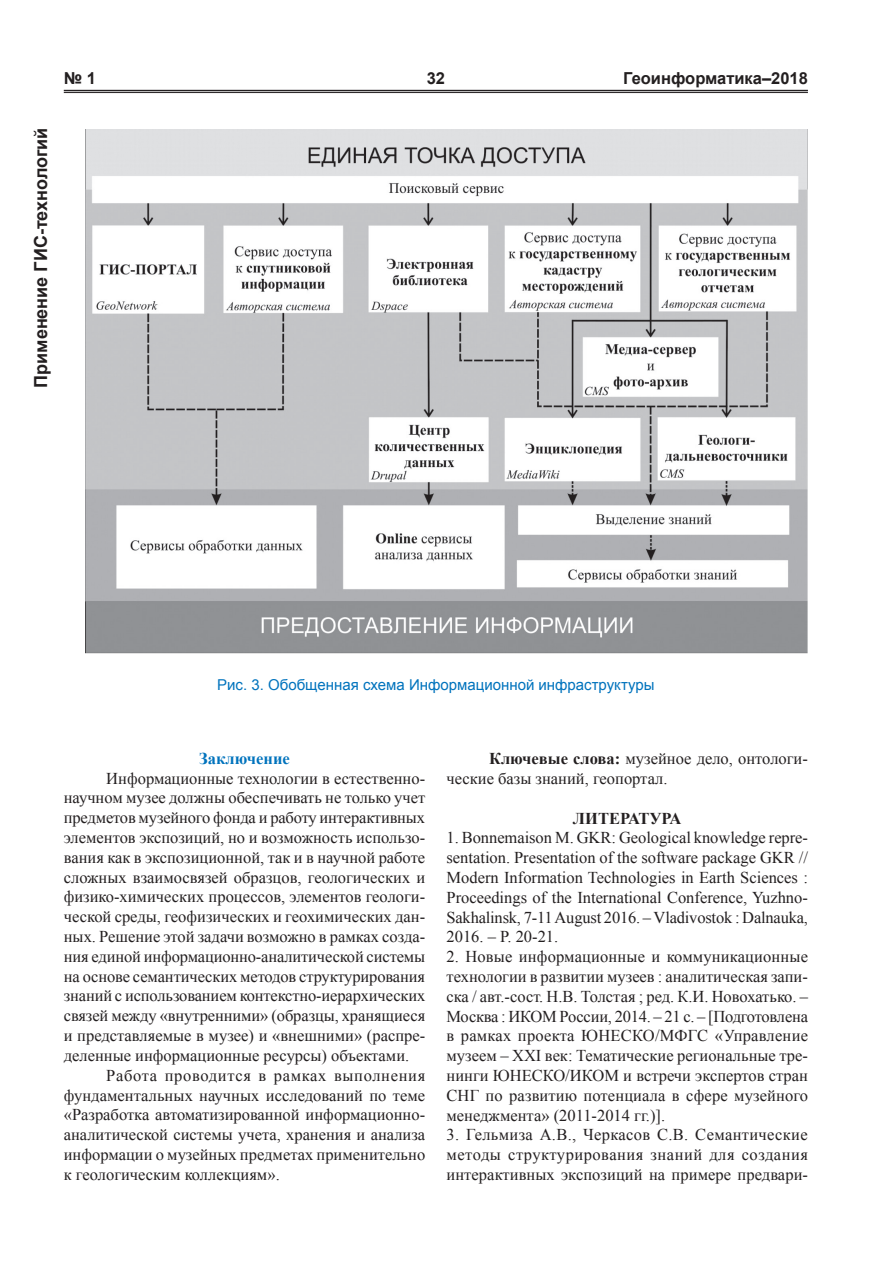
<style>
.page{position:relative;width:893px;height:1263px;background:#fff}
.page>*{position:absolute;margin:0;border:0;box-sizing:border-box;transform-origin:0 0}
.t1{font:700 18px "Arial";color:#231f20}
.t2{font:16.5px/19.8px "Times New Roman";color:#231f20;text-align:justify}
.t3{font:16.5px "Times New Roman";letter-spacing:.04em;color:#231f20}
.t4{font:700 16.5px "Arial";color:#231f20}
.t5{font:700 16.5px "Times New Roman";color:#0073bd}
.t6{font:700 16.5px "Times New Roman";color:#231f20}
.t7{font:15px "Arial";color:#0073bd}
.s1{font-weight:700}
</style>
<div class="page">
<hr style="left:64px;top:90px;width:744px;height:1px;background:#231f20">
<hr style="left:64px;top:92px;width:744px;height:1px;background:#231f20">
<img style="left:85px;top:130px;width:723px;height:524px">
<p class="t4" style="left:64px;top:68px;width:34px">№ 1</p>
<p class="t4" style="left:427px;top:68px;width:20px">32</p>
<p class="t4" style="left:623px;top:68px;width:186px">Геоинформатика–2018</p>
<p class="t1" style="left:29px;top:388px;width:262px;rotate:-90deg">Применение ГИС-технологий</p>
<p class="t7" style="left:217px;top:675px;width:439px">Рис. 3. Обобщенная схема Информационной инфраструктуры</p>
<p class="t5" style="left:199px;top:747px;width:92px">Заключение</p>
<p class="t2" style="left:106px;top:768px;width:320px">Информационные технологии в естественно-</p>
<p class="t2" style="left:64px;top:788px;width:363px">научном музее должны обеспечивать не только учет</p>
<p class="t2" style="left:64px;top:807px;width:363px">предметов музейного фонда и работу интерактивных</p>
<p class="t2" style="left:64px;top:827px;width:363px">элементов экспозиций, но и возможность использо-</p>
<p class="t2" style="left:64px;top:847px;width:363px">вания как в экспозиционной, так и в научной работе</p>
<p class="t2" style="left:64px;top:867px;width:363px">сложных взаимосвязей образцов, геологических и</p>
<p class="t2" style="left:64px;top:887px;width:363px">физико-химических процессов, элементов геологи-</p>
<p class="t2" style="left:64px;top:906px;width:363px">ческой среды, геофизических и геохимических дан-</p>
<p class="t2" style="left:64px;top:926px;width:363px">ных. Решение этой задачи возможно в рамках созда-</p>
<p class="t2" style="left:64px;top:946px;width:363px">ния единой информационно-аналитической системы</p>
<p class="t2" style="left:64px;top:966px;width:363px">на основе семантических методов структурирования</p>
<p class="t2" style="left:64px;top:986px;width:363px">знаний с использованием контекстно-иерархических</p>
<p class="t2" style="left:64px;top:1005px;width:363px">связей между «внутренними» (образцы, хранящиеся</p>
<p class="t2" style="left:64px;top:1025px;width:363px">и представляемые в музее) и «внешними» (распре-</p>
<p class="t2" style="left:64px;top:1045px;width:347px">деленные информационные ресурсы) объектами.</p>
<p class="t3" style="left:106px;top:1064px;width:321px">Работа проводится в рамках выполнения</p>
<p class="t2" style="left:64px;top:1085px;width:363px">фундаментальных научных исследований по теме</p>
<p class="t2" style="left:64px;top:1104px;width:363px">«Разработка автоматизированной информационно-</p>
<p class="t2" style="left:64px;top:1124px;width:363px">аналитической системы учета, хранения и анализа</p>
<p class="t2" style="left:64px;top:1144px;width:363px">информации о музейных предметах применительно</p>
<p class="t2" style="left:64px;top:1164px;width:218px">к геологическим коллекциям».</p>
<p class="t2" style="left:446px;top:748px;width:363px;text-indent:43px"><span class="s1">Ключевые слова:</span> музейное дело, онтологи&shy;ческие базы знаний, геопортал.</p>
<p class="t6" style="left:573px;top:806px;width:110px">ЛИТЕРАТУРА</p>
<p class="t2" style="left:446px;top:828px;width:363px">1. Bonnemaison M. GKR: Geological knowledge repre&shy;sentation. Presentation of the software package GKR // Modern Information Technologies in Earth Sciences :<br>Proceedings of the International Conference, Yuzhno-Sakhalinsk, 7-11 August 2016. – Vladivostok : Dalnauka, 2016. – P. 20-21.</p>
<p class="t2" style="left:446px;top:946px;width:363px">2. Новые информационные и коммуникационные технологии в развитии музеев : аналитическая запи&shy;ска / авт.-сост. Н.В. Толстая ; ред. К.И. Новохатько. – Москва : ИКОМ России, 2014. – 21 с. – [Подготовлена в рамках проекта ЮНЕСКО/МФГС «Управление музеем – XXI век: Тематические региональные тре&shy;нинги ЮНЕСКО/ИКОМ и встречи экспертов стран СНГ по развитию потенциала в сфере музейного менеджмента» (2011-2014 гг.)].</p>
<p class="t2" style="left:446px;top:1125px;width:363px">3. Гельмиза А.В., Черкасов С.В. Семантические методы структурирования знаний для создания интерактивных экспозиций на примере предвари-</p>
</div>
